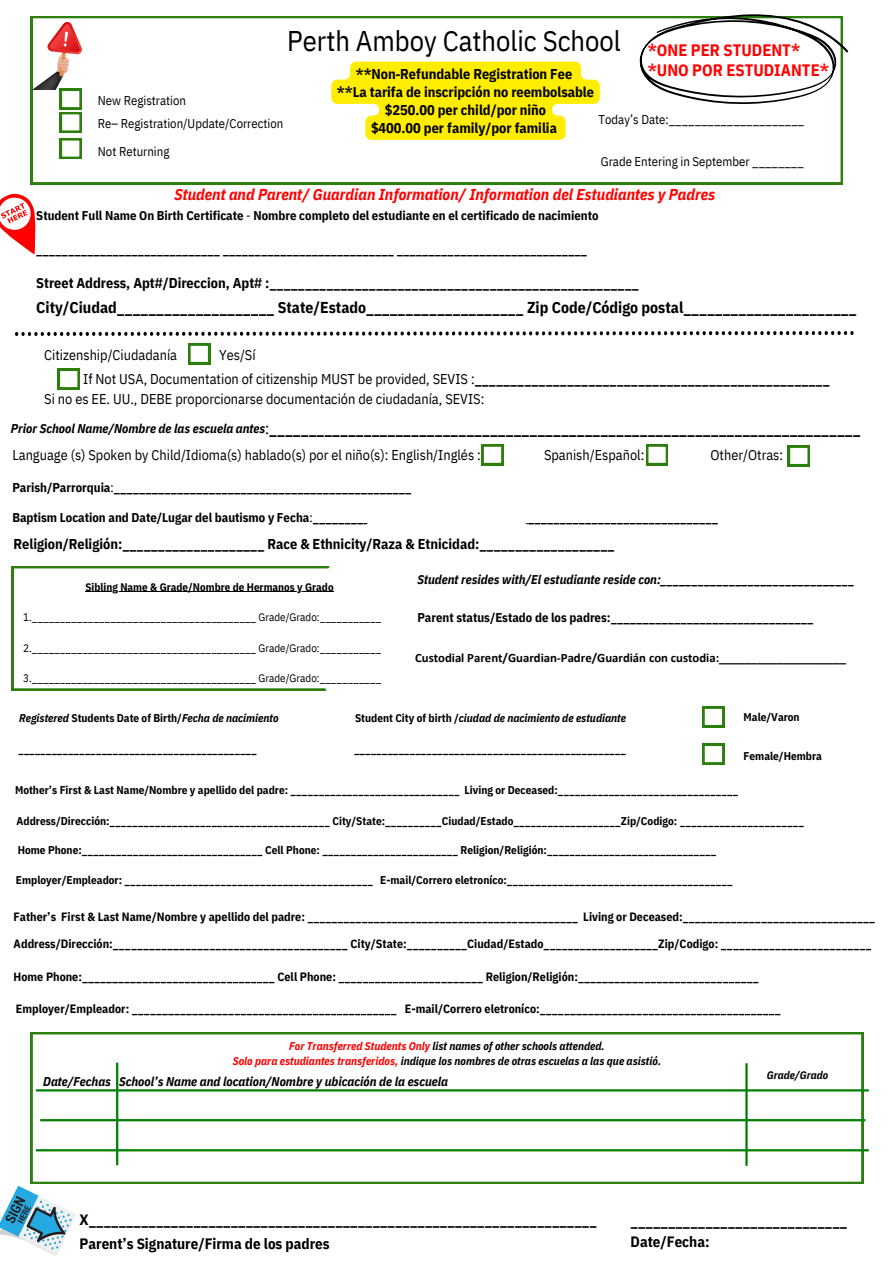
<style>
.page{position:relative;width:893px;height:1263px;background:#fff}
.page>*{position:absolute;margin:0;border:0;box-sizing:border-box;transform-origin:0 0}
.t1{font:28.5px "IBM Plex Sans Cond";color:#000}
.t2{font:700 16.58px/20.9px "IBM Plex Sans Cond";color:#f00}
.t3{font:700 15.75px "IBM Plex Sans Cond";color:#000}
.t4{font:italic 700 15.75px "IBM Plex Sans Cond";color:#f00}
.t5{font:700 15px/24.8px "IBM Plex Sans Cond";color:#000}
.t6{font:14.25px/23.6px "IBM Plex Sans Cond";color:#000}
.t7{font:700 14.25px/18px "IBM Plex Sans Cond";color:#000;text-align:center}
.t8{font:700 12.75px "IBM Plex Sans Cond";color:#000}
.t9{font:12.75px "IBM Plex Sans Cond";color:#000}
.t10{font:700 12.75px "Calibri";color:#000}
.t11{font:italic 700 12.75px "IBM Plex Sans Cond";color:#000}
.t12{font:700 12.67px "IBM Plex Sans Cond";color:#000}
.t13{font:italic 700 12.67px "IBM Plex Sans Cond";color:#000}
.t14{font:700 12px "IBM Plex Sans Cond";color:#000}
.t15{font:700 11.25px "IBM Plex Sans Cond";color:#000}
.t16{font:italic 700 11.25px "IBM Plex Sans Cond";color:#000}
.t17{font:11.02px "IBM Plex Sans Cond";color:#000}
.t18{font:700 11.02px "IBM Plex Sans Cond";color:#000}
.t19{font:italic 700 11.02px "IBM Plex Sans Cond";color:#000}
.s1{font-family:"Noto Sans"}
.s2{font-weight:400}
.s3{font-weight:700}
.s4{font-style:normal}
.s5{color:#f00}
</style>
<div class="page">
<img style="left:15px;top:331px;width:838px;height:4px">
<svg style="left:31px;top:16px;width:811px;height:168px"></svg>
<img style="left:33px;top:22px;width:49px;height:67px">
<svg style="left:31px;top:1032px;width:832px;height:152px"></svg>
<hr style="left:36px;top:1089px;width:832px;height:2px;background:#008000">
<svg style="left:12px;top:566px;width:317px;height:124px"></svg>
<svg style="left:60px;top:89px;width:22px;height:70px"></svg>
<svg style="left:188px;top:344px;width:22px;height:20px"></svg>
<svg style="left:58px;top:369px;width:22px;height:20px"></svg>
<svg style="left:481px;top:444px;width:22px;height:21px"></svg>
<svg style="left:646px;top:444px;width:22px;height:21px"></svg>
<svg style="left:788px;top:446px;width:21px;height:20px"></svg>
<svg style="left:702px;top:707px;width:22px;height:20px"></svg>
<svg style="left:702px;top:744px;width:22px;height:20px"></svg>
<hr style="left:116px;top:1062px;width:2px;height:103px;background:#008000">
<hr style="left:40px;top:1119px;width:825px;height:2px;background:#008000">
<hr style="left:36px;top:1149px;width:832px;height:2px;background:#008000">
<hr style="left:745px;top:1063px;width:2px;height:103px;background:#008000">
<svg style="left:0;top:193px;width:36px;height:61px"></svg>
<svg style="left:0;top:1170px;width:88px;height:86px"></svg>
<div style="left:313px;top:497px;width:267px;height:268px;background:#fff;border-radius:50%"></div>
<hr style="left:85px;top:591px;width:249px;height:1px;background:#000">
<svg style="left:331px;top:62px;width:269px;height:78px"></svg>
<svg style="left:638px;top:14px;width:210px;height:91px"></svg>
<p class="t1" style="left:287px;top:22px;width:335px">Perth Amboy Catholic School</p>
<p class="t2" style="left:647px;top:39px;width:183px">*ONE PER STUDENT* *UNO POR ESTUDIANTE*</p>
<p class="t7" style="left:337px;top:65px;width:259px">**Non<span class="s1">‐</span>Refundable Registration Fee<br>**La tarifa de inscripción no reembolsable $250.00 per child/por niño<br>$400.00 per family/por familia</p>
<p class="t9" style="left:98px;top:92px;width:90px">New Registration</p>
<h5 class="t9" style="left:98px;top:115px;width:187px">Re– Registration/Update/Correction</h5>
<p class="t9" style="left:98px;top:143px;width:73px">Not Returning</p>
<h4 class="t9" style="left:598px;top:111px;width:207px">Today’s Date:_____________________</h4>
<p class="t9" style="left:601px;top:153px;width:205px">Grade Entering in September ________</p>
<p class="t4" style="left:174px;top:184px;width:542px">Student and Parent/ Guardian Information/ Information del Estudiantes y Padres</p>
<p class="t8" style="left:36px;top:207px;width:564px">Student Full Name On Birth Certificate <span class="s2">-</span> Nombre completo del estudiante en el certificado de nacimiento</p>
<p class="t8" style="left:36px;top:241px;width:552px">_____________________________ ___________________________ ______________________________</p>
<h6 class="t7" style="left:36px;top:274px;width:604px">Street Address, Apt#/Direccion, Apt# :____________________________________________________</h6>
<h6 class="t3" style="left:36px;top:297px;width:822px">City/Ciudad____________________ State/Estado____________________ Zip Code/Código postal______________________</h6>
<h1 class="t6" style="left:83px;top:343px;width:748px;text-indent:136px">Yes/Sí<br>If Not USA, Documentation of citizenship MUST be provided, SEVIS :<span class="s3">__________________________________________________</span></h1>
<h1 class="t6" style="left:44px;top:387px;width:441px">Si no es EE. UU., DEBE proporcionarse documentación de ciudadanía, SEVIS:</h1>
<h1 class="t6" style="left:44px;top:343px;width:134px">Citizenship/Ciudadanía</h1>
<p class="t13" style="left:11px;top:420px;width:256px">Prior School Name/Nombre de las escuela antes</p>
<h2 class="t6" style="left:12px;top:443px;width:470px">Language (s) Spoken by Child/Idioma(s) hablado(s) por el niño(s): English/Inglés :</h2>
<h2 class="t6" style="left:544px;top:443px;width:102px">Spanish/Español:</h2>
<h2 class="t6" style="left:710px;top:443px;width:74px">Other/Otras:</h2>
<h2 class="t12" style="left:12px;top:479px;width:401px">Parish/Parrorquia<span class="s2">:</span>_______________________________________________</h2>
<h2 class="t12" style="left:12px;top:509px;width:707px">Baptism Location and Date/Lugar del bautismo y Fecha<span class="s2">:</span>________________________________________________________________</h2>
<p class="t3" style="left:265px;top:417px;width:597px"><span class="s2">:</span>___________________________________________________________________________</p>
<p class="t7" style="left:14px;top:535px;width:602px">Religion/Religión:____________________ Race &amp; Ethnicity/Raza &amp; Etnicidad:___________________</p>
<p class="t18" style="left:85px;top:580px;width:250px">Sibling Name &amp; Grade/Nombre de Hermanos y Grado</p>
<h6 class="t17" style="left:23px;top:610px;width:360px">1.________________________________________ Grade/Grado:___________</h6>
<p class="t17" style="left:23px;top:640px;width:360px">2.________________________________________ Grade/Grado:___________</p>
<h5 class="t17" style="left:23px;top:671px;width:360px">3.________________________________________ Grade/Grado:___________</h5>
<p class="t13" style="left:417px;top:571px;width:439px">Student resides with/El estudiante reside con:_______________________________</p>
<h3 class="t12" style="left:417px;top:609px;width:397px">Parent status/Estado de los padres:________________________________</h3>
<p class="t10" style="left:415px;top:652px;width:432px">Custodial Parent/Guardian-Padre/Guardián con custodia:____________________</p>
<p class="t16" style="left:19px;top:710px;width:261px">Registered <span class="s4">Students Date of Birth/</span>Fecha de nacimiento</p>
<p class="t16" style="left:19px;top:742px;width:240px">___________________________________________</p>
<p class="t16" style="left:355px;top:710px;width:272px"><span class="s4">Student City of birth /</span>ciudad de nacimiento de estudiante</p>
<p class="t16" style="left:355px;top:742px;width:273px">_________________________________________________</p>
<p class="t15" style="left:743px;top:709px;width:58px">Male/Varon</p>
<p class="t15" style="left:743px;top:749px;width:80px">Female/Hembra</p>
<p class="t15" style="left:15px;top:782px;width:725px">Mother’s First &amp; Last Name/Nombre y apellido del padre: ______________________________ Living or Deceased:________________________________</p>
<p class="t15" style="left:16px;top:813px;width:789px">Address/Dirección:_______________________________________ City/State:__________Ciudad/Estado___________________Zip/Codigo: ______________________</p>
<p class="t15" style="left:18px;top:843px;width:700px">Home Phone:________________________________ Cell Phone: ________________________ Religion/Religión:______________________________</p>
<p class="t15" style="left:16px;top:872px;width:718px">Employer/Empleador: ____________________________________________ E-mail/Correro eletroníco:________________________________________</p>
<p class="t14" style="left:14px;top:908px;width:863px">Father’s First &amp; Last Name/Nombre y apellido del padre: _____________________________________________ Living or Deceased:________________________________</p>
<p class="t14" style="left:14px;top:936px;width:859px">Address/Dirección:_______________________________________ City/State:__________Ciudad/Estado___________________Zip/Codigo: _________________________</p>
<p class="t14" style="left:14px;top:968px;width:746px">Home Phone:________________________________ Cell Phone: ________________________ Religion/Religión:______________________________</p>
<p class="t14" style="left:16px;top:1001px;width:766px">Employer/Empleador: ____________________________________________ E-mail/Correro eletroníco:________________________________________</p>
<p class="t13" style="left:43px;top:1073px;width:69px">Date/Fechas</p>
<p class="t16" style="left:289px;top:1038px;width:317px"><span class="s5">For Transferred Students Only</span> list names of other schools attended.</p>
<p class="t16" style="left:233px;top:1054px;width:430px"><span class="s5">Solo para estudiantes transferidos,</span> indique los nombres de otras escuelas a las que asistió.</p>
<p class="t11" style="left:119px;top:1073px;width:330px">School’s Name and location/Nombre y ubicación de la escuela</p>
<p class="t19" style="left:767px;top:1068px;width:63px">Grade/Grado</p>
<p class="t5" style="left:80px;top:1207px;width:519px">X____________________________________________________________________<br>Parent’s Signature/Firma de los padres</p>
<p class="t5" style="left:630px;top:1210px;width:218px;line-height:20.9px">_____________________________<br>Date/Fecha:</p>
</div>
